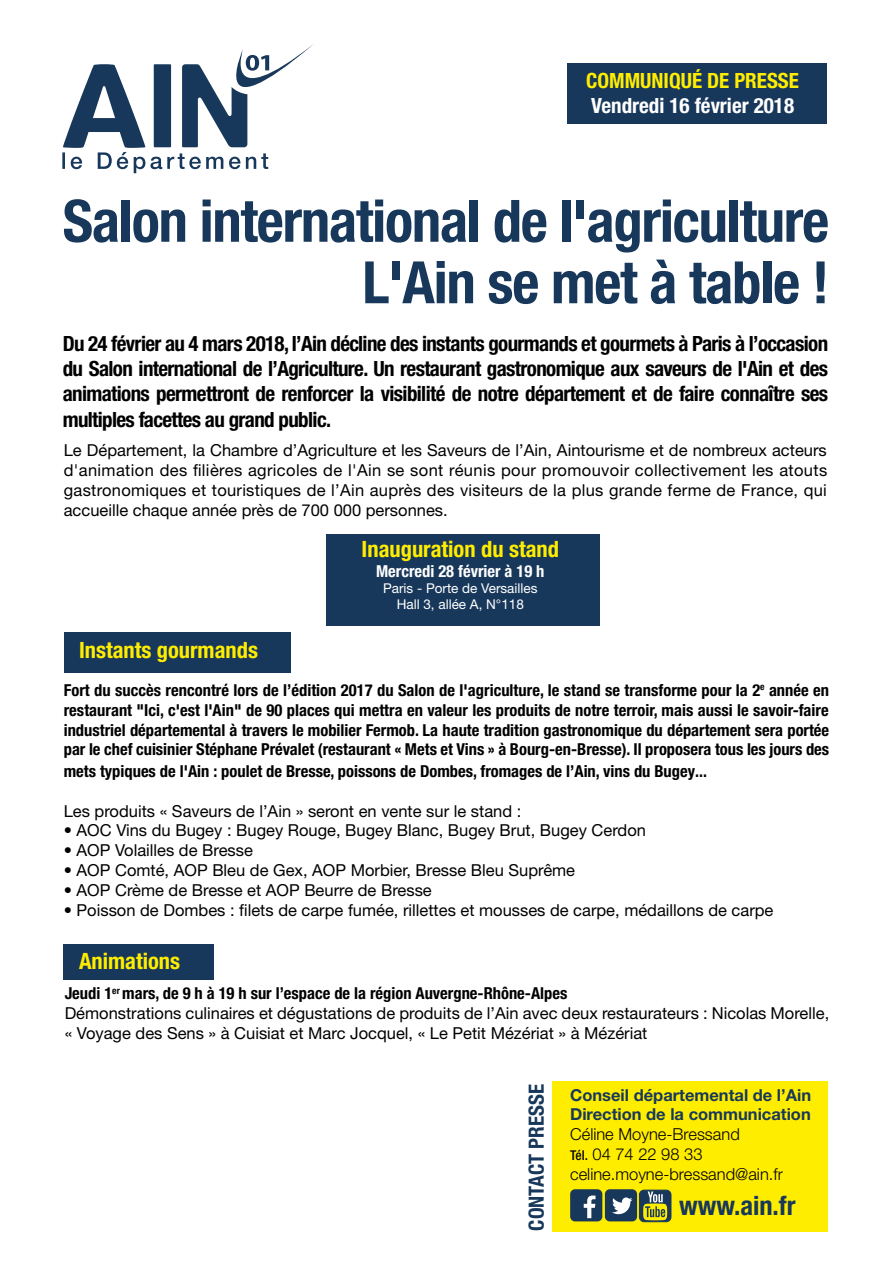
<style>
.page{position:relative;width:893px;height:1263px;background:#fff}
.page>*{position:absolute;margin:0;border:0;box-sizing:border-box;transform-origin:0 0}
.t1{font:700 condensed 58.5px/61.5px "Helvetica Neue LT Pro";letter-spacing:-.02em;color:#18385b;text-align:right}
.t2{font:700 condensed 26.55px "Helvetica Neue LT Pro";color:#18385b}
.t3{font:700 condensed 22.5px "Helvetica Neue LT Pro";color:#ffed00}
.t4{font:700 condensed 21px/25.2px "Helvetica Neue LT Pro";letter-spacing:-.03em;color:#000;text-align:justify}
.t5{font:700 condensed 21px "Helvetica Neue LT Pro";color:#fff}
.t6{font:700 condensed 21px "Helvetica Neue LT Pro";color:#ffed00}
.t7{font:700 condensed 21px "Helvetica Neue LT Pro";color:#18385b}
.t8{font:16.5px/19.8px "Helvetica Neue LT Pro";color:#000;text-align:justify}
.t9{font:700 condensed 16.5px/19.8px "Helvetica Neue LT Pro";color:#000;text-align:justify}
.t10{font:300 16.5px/19.8px "Helvetica Neue LT Pro";color:#000}
.t11{font:700 16.5px/19.8px "Helvetica Neue LT Pro";color:#18385b}
.t12{font:700 condensed 16.5px "Helvetica Neue LT Pro";color:#fff}
.t13{font:13.5px/16.2px "Helvetica Neue LT Pro";color:#fff;text-align:center}
.s1{font-weight:700;font-stretch:condensed}
.s2{font-weight:500;font-stretch:condensed;font-size:13.5px}
</style>
<div class="page">
<svg style="left:62px;top:44px;width:251px;height:129px"></svg>
<div style="left:568px;top:64px;width:259px;height:60px;background:#18385b"></div>
<div style="left:64px;top:632px;width:227px;height:41px;background:#18385b"></div>
<div style="left:552px;top:1081px;width:276px;height:151px;background:#ffed00"></div>
<div style="left:570px;top:1189px;width:32px;height:32px;background:#18385b;border-radius:5px"></div>
<svg style="left:584px;top:1195px;width:11px;height:23px"></svg>
<div style="left:605px;top:1189px;width:32px;height:32px;background:#18385b;border-radius:5px"></div>
<svg style="left:612px;top:1197px;width:20px;height:17px"></svg>
<div style="left:639px;top:1190px;width:32px;height:32px;background:#18385b;border:1px solid #18385b;border-radius:5px"></div>
<svg style="left:643px;top:1191px;width:24px;height:29px"></svg>
<div style="left:64px;top:945px;width:150px;height:35px;background:#18385b"></div>
<div style="left:326px;top:534px;width:274px;height:91px;background:#18385b"></div>
<p class="t6" style="left:586px;top:68px;width:214px">COMMUNIQUÉ DE PRESSE</p>
<p class="t5" style="left:591px;top:93px;width:204px">Vendredi 16 février 2018</p>
<h1 class="t1" style="left:63px;top:189px;width:768px">Salon international de l'agriculture<br>L'Ain se met à table !</h1>
<p class="t4" style="left:63px;top:331px;width:767px">Du 24 février au 4 mars 2018, l’Ain décline des instants gourmands et gourmets à Paris à l’occasion du Salon international de l’Agriculture. Un restaurant gastronomique aux saveurs de l'Ain et des animations permettront de renforcer la visibilité de notre département et de faire connaître ses multiples facettes au grand public.</p>
<p class="t8" style="left:64px;top:440px;width:765px">Le Département, la Chambre d’Agriculture et les Saveurs de l’Ain, Aintourisme et de nombreux acteurs d'animation des filières agricoles de l'Ain se sont réunis pour promouvoir collectivement les atouts gastronomiques et touristiques de l’Ain auprès des visiteurs de la plus grande ferme de France, qui accueille chaque année près de 700 000 personnes.</p>
<h3 class="t3" style="left:79px;top:636px;width:180px">Instants gourmands</h3>
<h3 class="t3" style="left:362px;top:535px;width:199px">Inauguration du stand</h3>
<p class="t12" style="left:376px;top:561px;width:170px">Mercredi 28 février à 19 h</p>
<p class="t13" style="left:383px;top:580px;width:156px">Paris - Porte de Versailles<br>Hall 3, allée A, N°118</p>
<p class="t9" style="left:64px;top:680px;width:767px">Fort du succès rencontré lors de l’édition 2017 du Salon de l'agriculture, le stand se transforme pour la 2<sup>e</sup> année en restaurant "Ici, c'est l'Ain" de 90 places qui mettra en valeur les produits de notre terroir, mais aussi le savoir-faire industriel départemental à travers le mobilier Fermob. La haute tradition gastronomique du département sera portée par le chef cuisinier Stéphane Prévalet (restaurant « Mets et Vins » à Bourg-en-Bresse). Il proposera tous les jours des</p>
<p class="t9" style="left:64px;top:761px;width:645px">mets typiques de l'Ain : poulet de Bresse, poissons de Dombes, fromages de l’Ain, vins du Bugey...</p>
<p class="t8" style="left:64px;top:801px;width:459px">Les produits « Saveurs de l’Ain » seront en vente sur le stand :</p>
<p class="t8" style="left:64px;top:820px;width:584px">• AOC Vins du Bugey : Bugey Rouge, Bugey Blanc, Bugey Brut, Bugey Cerdon</p>
<p class="t8" style="left:64px;top:840px;width:191px">• AOP Volailles de Bresse</p>
<p class="t8" style="left:64px;top:860px;width:513px">• AOP Comté, AOP Bleu de Gex, AOP Morbier, Bresse Bleu Suprême</p>
<p class="t8" style="left:64px;top:880px;width:369px">• AOP Crème de Bresse et AOP Beurre de Bresse</p>
<p class="t8" style="left:64px;top:900px;width:711px">• Poisson de Dombes : filets de carpe fumée, rillettes et mousses de carpe, médaillons de carpe</p>
<h3 class="t3" style="left:79px;top:948px;width:103px">Animations</h3>
<p class="t8" style="left:65px;top:983px;width:766px;text-align:left"><span class="s1">Jeudi 1</span><sup>er</sup> <span class="s1">mars, de 9 h à 19 h sur l’espace de la région Auvergne-Rhône-Alpes<br></span>Démonstrations culinaires et dégustations de produits de l’Ain avec deux restaurateurs : Nicolas Morelle, « Voyage des Sens » à Cuisiat et Marc Jocquel, « Le Petit Mézériat » à Mézériat</p>
<p class="t7" style="left:524px;top:1230px;width:148px;rotate:-90deg">CONTACT PRESSE</p>
<p class="t11" style="left:570px;top:1084px;width:242px">Conseil départemental de l’Ain<br>Direction de la communication</p>
<p class="t10" style="left:570px;top:1124px;width:214px">Céline Moyne-Bressand<br><span class="s2">Tél.</span> 04 74 22 98 33 celine.moyne-bressand@ain.fr</p>
<h2 class="t2" style="left:679px;top:1189px;width:118px">www.ain.fr</h2>
</div>
